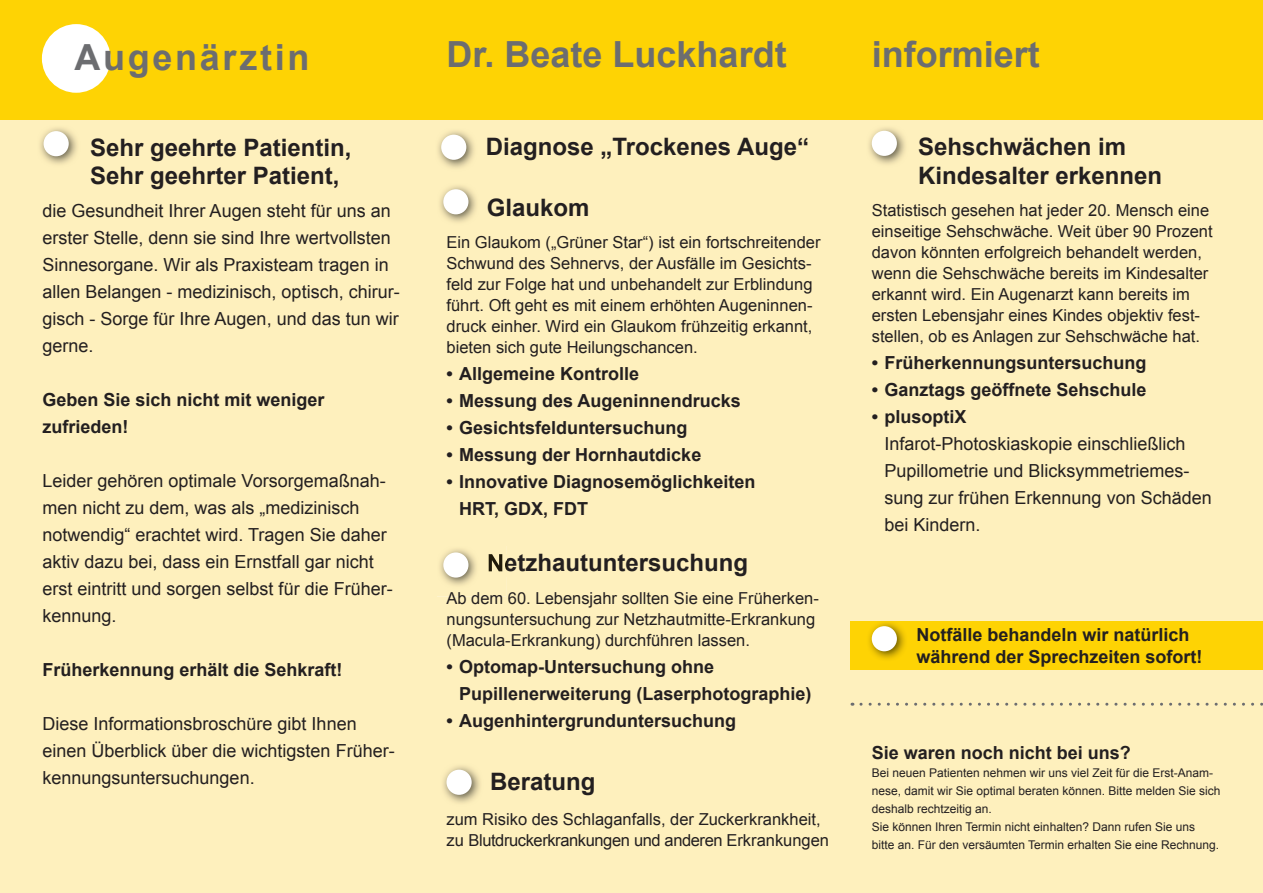
<style>
.page{position:relative;width:1263px;height:893px;background:#fff}
.page>*{position:absolute;margin:0;border:0;box-sizing:border-box;transform-origin:0 0}
.t1{font:700 36px "Arial";color:#6c6d70}
.t2{font:700 36px "Arial";letter-spacing:.075em;color:#6c6d70}
.t3{font:700 24px/28.8px "Arial";color:#231f20}
.t4{font:18px/27px "Arial";color:#231f20}
.t5{font:700 18px/27px "Arial";color:#231f20}
.t6{font:16.5px/21px "Arial";color:#231f20}
.t7{font:12px/18px "Arial";color:#231f20}
</style>
<div class="page">
<div style="left:0;top:119px;width:1263px;height:774px;background:#fef0bd"></div>
<div style="left:0;top:0;width:1263px;height:119px;background:#fed304"></div>
<div style="left:506px;top:554px;width:241px;height:22px;background:#fef0bd"></div>
<div style="left:42px;top:24px;width:69px;height:69px;background:#fff;border-radius:50%"></div>
<img style="left:437px;top:546px;width:69px;height:50px">
<img style="left:489px;top:554px;width:17px;height:22px">
<div style="left:443px;top:552px;width:25px;height:26px;background:#fff;border-radius:50%"></div>
<img style="left:437px;top:183px;width:47px;height:47px">
<div style="left:443px;top:189px;width:25px;height:25px;background:#fff;border-radius:50%"></div>
<img style="left:435px;top:128px;width:47px;height:48px">
<div style="left:441px;top:135px;width:25px;height:25px;background:#fff;border-radius:50%"></div>
<img style="left:37px;top:125px;width:48px;height:47px">
<div style="left:44px;top:131px;width:25px;height:25px;background:#fff;border-radius:50%"></div>
<svg style="left:861px;top:703px;width:402px;height:3px"></svg>
<img style="left:865px;top:124px;width:48px;height:48px">
<div style="left:872px;top:131px;width:25px;height:25px;background:#fff;border-radius:50%"></div>
<div style="left:850px;top:621px;width:413px;height:49px;background:#fed304"></div>
<img style="left:865px;top:620px;width:48px;height:39px">
<div style="left:872px;top:626px;width:25px;height:25px;background:#fff;border-radius:50%"></div>
<img style="left:440px;top:763px;width:48px;height:48px">
<div style="left:446px;top:770px;width:26px;height:25px;background:#fff;border-radius:50%"></div>
<h1 class="t2" style="left:74px;top:34px;width:237px">Augenärztin</h1>
<h1 class="t1" style="left:446px;top:31px;width:342px">Dr. Beate Luckhardt</h1>
<h1 class="t1" style="left:872px;top:31px;width:170px">informiert</h1>
<h2 class="t3" style="left:90px;top:134px;width:263px">Sehr geehrte Patientin,<br>Sehr geehrter Patient,</h2>
<p class="t4" style="left:43px;top:198px;width:359px">die Gesundheit Ihrer Augen steht für uns an erster Stelle, denn sie sind Ihre wertvollsten Sinnesorgane. Wir als Praxisteam tragen in allen Belangen - medizinisch, optisch, chirur&shy;gisch - Sorge für Ihre Augen, und das tun wir gerne.</p>
<p class="t5" style="left:43px;top:387px;width:284px">Geben Sie sich nicht mit weniger zufrieden!</p>
<p class="t4" style="left:43px;top:468px;width:352px">Leider gehören optimale Vorsorgemaßnah&shy;men nicht zu dem, was als „medizinisch notwendig“ erachtet wird. Tragen Sie daher aktiv dazu bei, dass ein Ernstfall gar nicht erst eintritt und sorgen selbst für die Früher&shy;kennung.</p>
<p class="t5" style="left:43px;top:657px;width:302px">Früherkennung erhält die Sehkraft!</p>
<p class="t4" style="left:43px;top:711px;width:354px">Diese Informationsbroschüre gibt Ihnen einen Überblick über die wichtigsten Früher&shy;kennungsuntersuchungen.</p>
<h2 class="t3" style="left:486px;top:133px;width:325px">Diagnose „Trockenes Auge“</h2>
<h2 class="t3" style="left:918px;top:133px;width:246px">Sehschwächen im<br>Kindesalter erkennen</h2>
<h2 class="t3" style="left:487px;top:194px;width:104px">Glaukom</h2>
<p class="t6" style="left:446px;top:232px;width:376px">Ein Glaukom („Grüner Star“) ist ein fortschreitender Schwund des Sehnervs, der Ausfälle im Gesichts&shy;feld zur Folge hat und unbehandelt zur Erblindung führt. Oft geht es mit einem erhöhten Augeninnen&shy;druck einher. Wird ein Glaukom frühzeitig erkannt, bieten sich gute Heilungschancen.</p>
<p class="t5" style="left:446px;top:361px;width:194px">• Allgemeine Kontrolle</p>
<p class="t5" style="left:446px;top:388px;width:296px">• Messung des Augeninnendrucks</p>
<p class="t5" style="left:446px;top:415px;width:242px">• Gesichtsfelduntersuchung</p>
<p class="t5" style="left:446px;top:442px;width:256px">• Messung der Hornhautdicke</p>
<p class="t5" style="left:459px;top:469px;width:298px;text-indent:-13px">• Innovative Diagnosemöglichkeiten<br>HRT, GDX, FDT</p>
<h2 class="t3" style="left:487px;top:549px;width:263px">Netzhautuntersuchung</h2>
<p class="t6" style="left:446px;top:588px;width:374px">Ab dem 60. Lebensjahr sollten Sie eine Früherken&shy;nungsuntersuchung zur Netzhautmitte-Erkrankung (Macula-Erkrankung) durchführen lassen.</p>
<p class="t5" style="left:459px;top:654px;width:354px;text-indent:-13px">• Optomap-Untersuchung ohne<br>Pupillenerweiterung (Laserphotographie)</p>
<p class="t5" style="left:446px;top:708px;width:291px">• Augenhintergrunduntersuchung</p>
<h2 class="t3" style="left:490px;top:768px;width:107px">Beratung</h2>
<p class="t6" style="left:446px;top:809px;width:384px">zum Risiko des Schlaganfalls, der Zuckerkrankheit, zu Blutdruckerkrankungen und anderen Erkrankungen</p>
<p class="t6" style="left:872px;top:200px;width:342px">Statistisch gesehen hat jeder 20. Mensch eine einseitige Sehschwäche. Weit über 90 Prozent davon könnten erfolgreich behandelt werden, wenn die Sehschwäche bereits im Kindesalter erkannt wird. Ein Augenarzt kann bereits im ersten Lebensjahr eines Kindes objektiv fest&shy;stellen, ob es Anlagen zur Sehschwäche hat.</p>
<p class="t5" style="left:872px;top:350px;width:276px">• Früherkennungsuntersuchung</p>
<p class="t5" style="left:872px;top:377px;width:276px">• Ganztags geöffnete Sehschule</p>
<p class="t5" style="left:872px;top:404px;width:96px">• plusoptiX</p>
<p class="t4" style="left:884px;top:430px;width:329px">Infarot-Photoskiaskopie einschließlich Pupillometrie und Blicksymmetriemes&shy;sung zur frühen Erkennung von Schäden bei Kindern.</p>
<p class="t5" style="left:916px;top:625px;width:288px;line-height:21.6px">Notfälle behandeln wir natürlich während der Sprechzeiten sofort!</p>
<p class="t5" style="left:872px;top:740px;width:261px">Sie waren noch nicht bei uns?</p>
<p class="t7" style="left:872px;top:764px;width:350px">Bei neuen Patienten nehmen wir uns viel Zeit für die Erst-Anam&shy;nese, damit wir Sie optimal beraten können. Bitte melden Sie sich deshalb rechtzeitig an.<br>Sie können Ihren Termin nicht einhalten? Dann rufen Sie uns bitte an. Für den versäumten Termin erhalten Sie eine Rechnung.</p>
</div>
